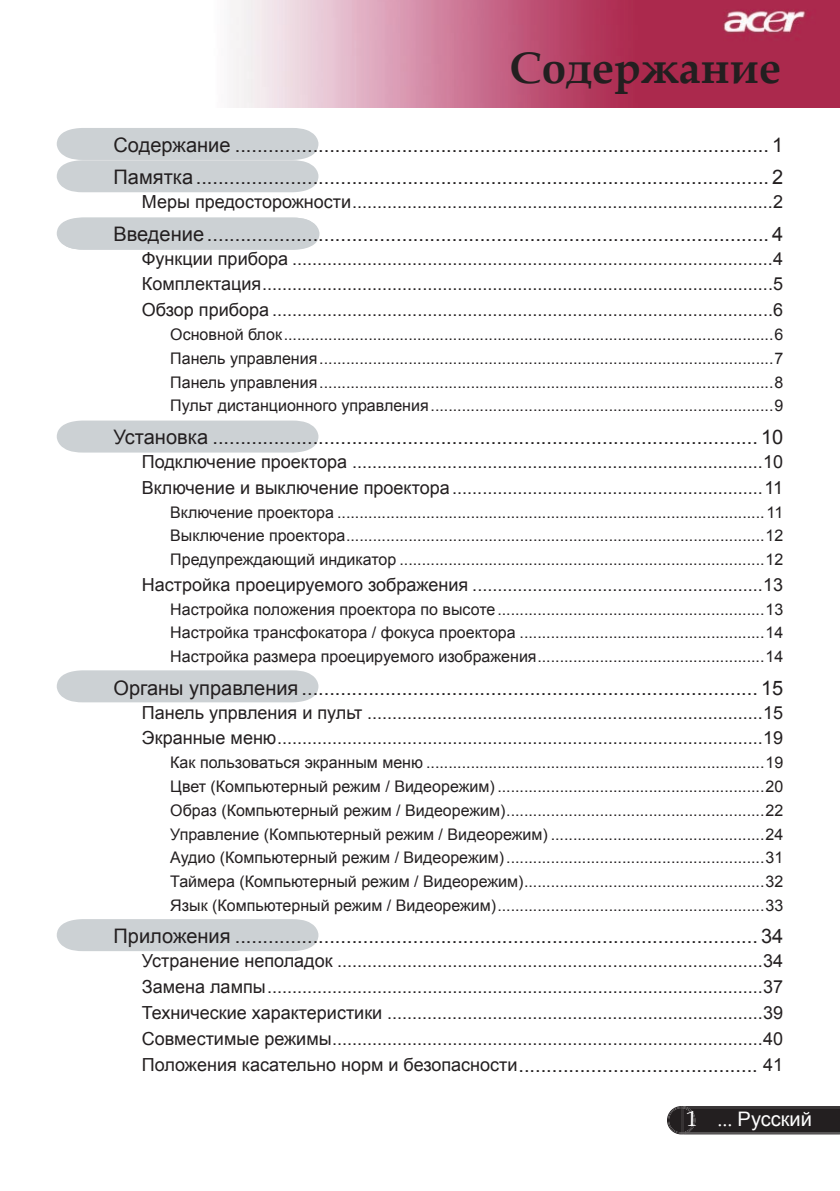
<style>
.page{position:relative;width:840px;height:1191px;background:#fff}
.page>*{position:absolute;margin:0;border:0;box-sizing:border-box;transform-origin:0 0}
.t1{font:700 44px "Book Antiqua";color:#231f20}
.t2{font:20px/31.2px "Arial";color:#231f20}
.t3{font:20px "Arial";color:#fff}
.t4{font:18px/25.8px "Arial";color:#231f20;text-align:justify}
.t5{font:16px/23.8px "Arial";color:#231f20;text-align:justify}
.s1{font-size:18px}
.s2{font-family:"Book Antiqua";font-size:22px}
.s3{font-family:"Book Antiqua"}
</style>
<div class="page">
<svg style="left:667px;top:1106px;width:172px;height:28px;background:#2e2a2b"></svg>
<img style="left:230px;top:0;width:609px;height:108px">
<div style="left:57px;top:670px;width:261px;height:32px;background:#ccd1d4"></div>
<div style="left:57px;top:420px;width:261px;height:32px;background:#ccd1d4"></div>
<div style="left:57px;top:128px;width:261px;height:64px;background:#ccd1d4"></div>
<div style="left:57px;top:217px;width:262px;height:33px;background:#ccd1d4"></div>
<div style="left:57px;top:919px;width:261px;height:32px;background:#ccd1d4"></div>
<h1 class="t1" style="left:509px;top:38px;width:272px">Содержание</h1>
<p class="t2" style="left:113px;top:130px;width:670px">Содержание ................................................................................................ 1<br>Памятка ....................................................................................................... 2</p>
<p class="t4" style="left:142px;top:189px;width:642px">Меры предосторожности ....................................................................................2</p>
<p class="t2" style="left:113px;top:218px;width:670px">Введение ..................................................................................................... 4</p>
<p class="t4" style="left:142px;top:246px;width:642px">Функции прибора ................................................................................................4<br>Комплектация ......................................................................................................5<br>Обзор прибора ....................................................................................................6</p>
<p class="t5" style="left:170px;top:323px;width:614px">Основной блок ..............................................................................................................6<br>Панель управления ......................................................................................................7<br>Панель управления ......................................................................................................8<br>Пульт дистанционного управления .............................................................................9</p>
<p class="t2" style="left:113px;top:421px;width:670px">Установка .................................................................................................. 10</p>
<p class="t4" style="left:142px;top:449px;width:642px">Подключение проектора ..................................................................................10<br>Включение и выключение проектора ..............................................................11</p>
<p class="t5" style="left:170px;top:500px;width:614px">Включение проектора ................................................................................................11<br>Выключение проектора ..............................................................................................12<br>Предупреждающий индикатор ..................................................................................12</p>
<p class="t4" style="left:142px;top:571px;width:642px">Настройка проецируемого зображения ..........................................................13</p>
<p class="t5" style="left:170px;top:597px;width:614px">Настройка положения проектора по высоте ............................................................13<br>Настройка трансфокатора / фокуса проектора .......................................................14<br>Настройка размера проецируемого изображения ...................................................14</p>
<p class="t2" style="left:113px;top:672px;width:670px">Органы управления .................................................................................. 15</p>
<p class="t4" style="left:142px;top:700px;width:642px">Панель упрвления и пульт ...............................................................................15<br>Экранные меню .................................................................................................19</p>
<p class="t5" style="left:170px;top:751px;width:614px">Как пользоваться экранным меню ............................................................................19<br>Цвет (Компьютерный режим / Видеорежим) ............................................................20<br>Образ (Компьютерный режим / Видеорежим) ..........................................................22<br>Управление (Компьютерный режим / Видеорежим) ................................................24<br>Аудио (Компьютерный режим / Видеорежим) ..........................................................31<br>Таймера (Компьютерный режим / Видеорежим) ......................................................32<br>Язык (Компьютерный режим / Видеорежим) ............................................................33</p>
<p class="t2" style="left:113px;top:921px;width:670px">Приложения .............................................................................................. 34</p>
<p class="t4" style="left:142px;top:948px;width:642px">Устранение неполадок .....................................................................................34<br>Замена лампы ...................................................................................................37<br>Технические характеристики ...........................................................................39<br>Совместимые режимы ......................................................................................40</p>
<p class="t2" style="left:142px;top:1049px;width:642px"><span class="s1">Положения касательно норм и безопасности</span> ........................................... <span class="s1">41</span></p>
<p class="t3" style="left:686px;top:1106px;width:127px"><span class="s2">1</span> <span class="s3">...</span> Русский</p>
</div>
